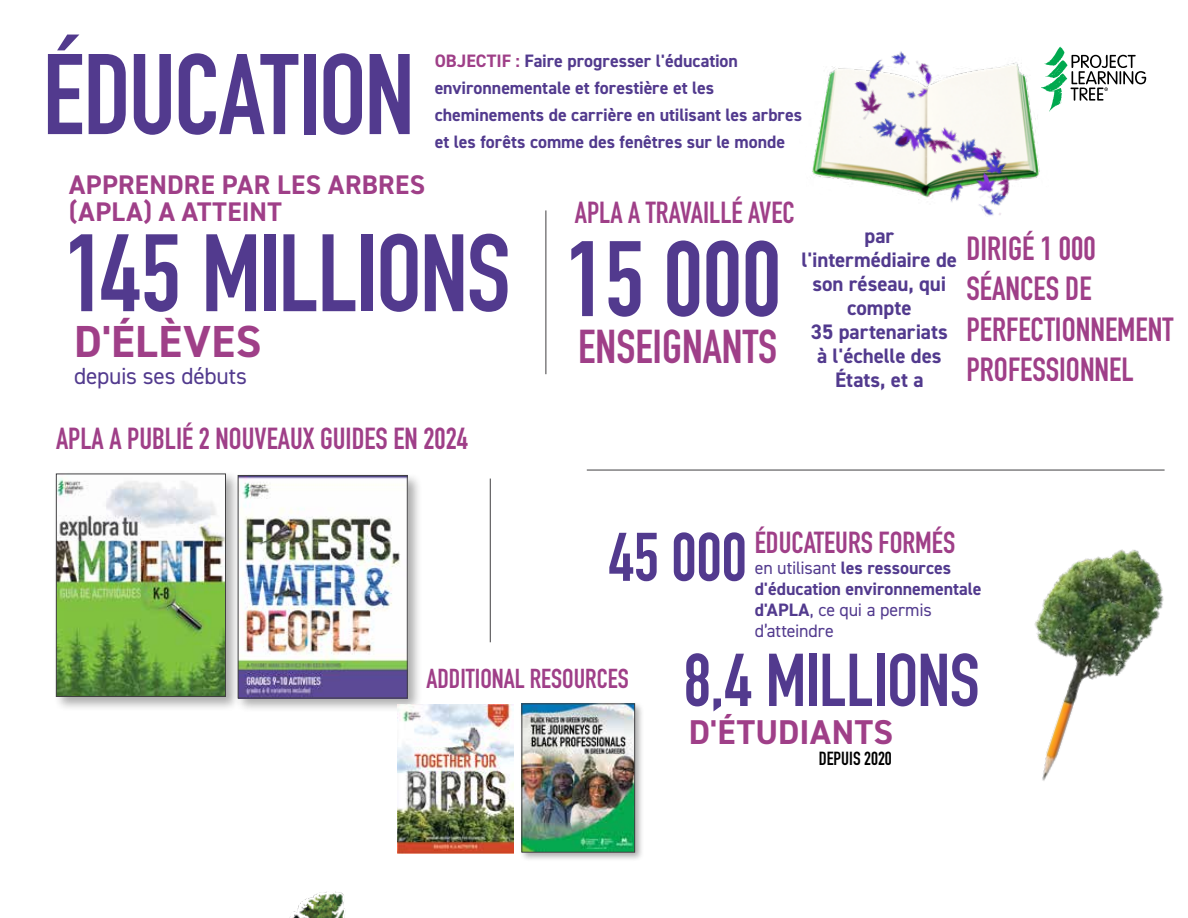
<style>
.page{position:relative;width:1188px;height:918px;background:#fff}
.page>*{position:absolute;margin:0;border:0;box-sizing:border-box;transform-origin:0 0}
.t1{font:700 112.5px "DIN Condensed";letter-spacing:-.02em;color:#523a8e}
.t2{font:700 108px "DIN Condensed";letter-spacing:-.02em;color:#523a8e}
.t3{font:700 105.3px "DIN Condensed";color:#523a8e}
.t4{font:700 73.5px "DIN Condensed";letter-spacing:-.01em;color:#523a8e}
.t5{font:700 67.5px "DIN Condensed";color:#523a8e}
.t6{font:700 46.8px "DIN Condensed";color:#9f3f88}
.t7{font:700 45px "DIN2014";letter-spacing:.015em;color:#9f3f88}
.t8{font:700 34.5px "DIN2014";letter-spacing:.015em;color:#9f3f88}
.t9{font:700 33px/40.5px "DIN Condensed";color:#9f3f88}
.t10{font:700 30px "DIN Condensed";color:#9f3f88}
.t11{font:700 27px/27px "DIN2014";letter-spacing:.015em;color:#9f3f88}
.t12{font:700 27px "DIN Condensed";color:#9f3f88}
.t13{font:23.4px "DIN2014";letter-spacing:-.01em;color:#523a8e}
.t14{font:700 21px/24px "DIN2014";letter-spacing:-.005em;color:#523a8e;text-align:center}
.t15{font:700 18.75px "DIN Condensed";color:#000}
.t16{font:700 18px/27px "DIN2014";letter-spacing:-.005em;color:#523a8e}
.s1{color:#9f3f88}
.s2{font-weight:400}
</style>
<div class="page">
<img style="left:289px;top:891px;width:56px;height:27px">
<svg style="left:1059px;top:47px;width:87px;height:58px"></svg>
<hr style="left:546px;top:210px;width:1px;height:164px;background:#414042">
<img style="left:812px;top:120px;width:9px;height:57px">
<img style="left:821px;top:48px;width:238px;height:168px">
<hr style="left:587px;top:470px;width:578px;height:1px;background:#414042">
<div style="left:235px;top:472px;width:187px;height:241px;background:#000;opacity:.33"></div>
<img style="left:241px;top:477px;width:165px;height:219px">
<div style="left:238px;top:475px;width:170px;height:223px;border:1px solid #414042"></div>
<div style="left:53px;top:470px;width:188px;height:242px;background:#000;opacity:.33"></div>
<img style="left:58px;top:476px;width:166px;height:219px">
<div style="left:56px;top:474px;width:170px;height:223px;border:1px solid #414042"></div>
<div style="left:519px;top:701px;width:126px;height:161px;background:#000;opacity:.33"></div>
<img style="left:524px;top:706px;width:109px;height:144px">
<div style="left:522px;top:704px;width:113px;height:148px;border:1px solid #414042"></div>
<img style="left:398px;top:704px;width:116px;height:149px">
<hr style="left:490px;top:479px;width:1px;height:163px;background:#414042">
<img style="left:1034px;top:549px;width:130px;height:232px">
<h1 class="t1" style="left:43px;top:19px;width:374px">ÉDUCATION</h1>
<h3 class="t11" style="left:69px;top:171px;width:358px">APPRENDRE PAR LES ARBRES (APLA) A ATTEINT</h3>
<p class="t16" style="left:435px;top:47px;width:369px"><span class="s1">OBJECTIF :</span> Faire progresser l'éducation environnementale et forestière et les cheminements de carrière en utilisant les arbres et les forêts comme des fenêtres sur le monde</p>
<h3 class="t10" style="left:575px;top:193px;width:221px">APLA A TRAVAILLÉ AVEC</h3>
<h2 class="t2" style="left:64px;top:201px;width:448px">145 MILLIONS</h2>
<p class="t14" style="left:802px;top:223px;width:157px">par l'intermédiaire de son réseau, qui compte<br>35 partenariats<br>à l'échelle des<br>États, et a</p>
<h3 class="t3" style="left:566px;top:208px;width:217px">15 000</h3>
<h3 class="t7" style="left:74px;top:312px;width:189px">D'ÉLÈVES</h3>
<h3 class="t6" style="left:578px;top:315px;width:201px">ENSEIGNANTS</h3>
<p class="t13" style="left:74px;top:361px;width:175px">depuis ses débuts</p>
<h3 class="t9" style="left:966px;top:228px;width:208px">DIRIGÉ 1 000<br>SÉANCES DE<br>PERFECTIONNEMENT<br>PROFESSIONNEL</h3>
<h3 class="t10" style="left:56px;top:418px;width:413px">APLA A PUBLIÉ 2 NOUVEAUX GUIDES EN 2024</h3>
<h3 class="t5" style="left:609px;top:512px;width:140px">45 000</h3>
<h3 class="t10" style="left:755px;top:522px;width:202px">ÉDUCATEURS FORMÉS</h3>
<p class="t16" style="left:755px;top:558px;width:228px;line-height:21px"><span class="s2">en utilisant</span> les ressources d'éducation environnementale d'APLA<span class="s2">, ce qui a permis d’atteindre</span></p>
<h3 class="t12" style="left:426px;top:661px;width:204px">ADDITIONAL RESOURCES</h3>
<h3 class="t4" style="left:684px;top:631px;width:297px">8,4 MILLIONS</h3>
<h3 class="t8" style="left:689px;top:710px;width:206px">D'ÉTUDIANTS</h3>
<p class="t15" style="left:819px;top:746px;width:75px">DEPUIS 2020</p>
</div>
